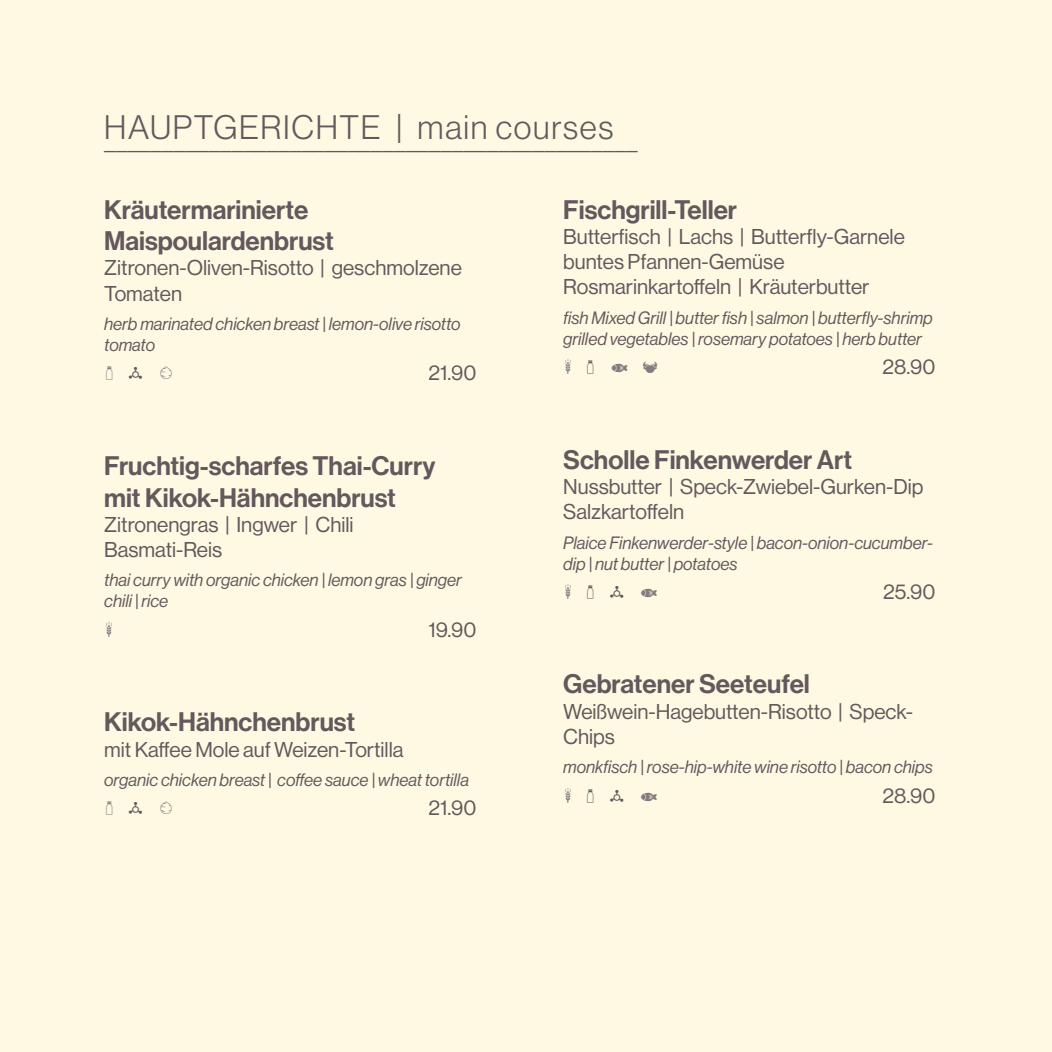
<style>
.page{position:relative;width:1052px;height:1052px;background:#fff9e3}
.page>*{position:absolute;margin:0;border:0;box-sizing:border-box;transform-origin:0 0}
.t1{font:33.25px "N Haas Grotesk DS Pro 45 Lt";letter-spacing:.05em;color:#62595d}
.t2{font:31.5px "N Haas Grotesk DS Pro 35 X Lt";color:#62595d}
.t3{font:26.25px/31.5px "N Haas Grotesk DS Pro 65 Md";color:#62595d}
.t4{font:21px/25.2px "N Haas Grotesk DS Pro 55 Rg";color:#62595d}
.t5{font:21px "Allergiker";color:#857a7d}
.t6{font:17.5px/21px "N Haas Grotesk DS Pro 56 It";color:#62595d}
.s1{color:#62595d}
</style>
<div class="page">
<h1 class="t1" style="left:104px;top:109px;width:511px">HAUPTGERICHTE | main courses</h1>
<h2 class="t2" style="left:104px;top:118px;width:535px">______________________________________________</h2>
<h3 class="t3" style="left:104px;top:194px;width:231px">Kräutermarinierte<br>Maispoulardenbrust</h3>
<p class="t4" style="left:104px;top:256px;width:359px">Zitronen-Oliven-Risotto | geschmolzene<br>Tomaten</p>
<p class="t6" style="left:104px;top:313px;width:358px">herb marinated chicken breast | lemon-olive risotto tomato</p>
<p class="t5" style="left:104px;top:361px;width:71px">C <span class="s1">G</span> H</p>
<p class="t4" style="left:428px;top:361px;width:49px">21.90</p>
<h3 class="t3" style="left:104px;top:450px;width:333px">Fruchtig-scharfes Thai-Curry mit Kikok-Hähnchenbrust</h3>
<p class="t4" style="left:104px;top:512px;width:251px">Zitronengras | Ingwer | Chili<br>Basmati-Reis</p>
<p class="t6" style="left:104px;top:570px;width:359px">thai curry with organic chicken | lemon gras | ginger chili | rice</p>
<p class="t5" style="left:104px;top:617px;width:11px">A</p>
<p class="t4" style="left:428px;top:617px;width:49px">19.90</p>
<h3 class="t3" style="left:104px;top:707px;width:252px">Kikok-Hähnchenbrust</h3>
<p class="t4" style="left:104px;top:736px;width:301px">mit Kaffee Mole auf Weizen-Tortilla</p>
<p class="t6" style="left:104px;top:769px;width:366px">organic chicken breast | coffee sauce | wheat tortilla</p>
<p class="t5" style="left:104px;top:796px;width:71px">C <span class="s1">G</span> H</p>
<p class="t4" style="left:428px;top:795px;width:49px">21.90</p>
<h3 class="t3" style="left:563px;top:194px;width:175px">Fischgrill-Teller</h3>
<p class="t4" style="left:563px;top:224px;width:343px">Butterfisch | Lachs | Butterfly-Garnele buntes Pfannen-Gemüse<br>Rosmarinkartoffeln | Kräuterbutter</p>
<p class="t6" style="left:563px;top:307px;width:371px">fish Mixed Grill | butter fish | salmon | butterfly-shrimp grilled vegetables | rosemary potatoes | herb butter</p>
<p class="t5" style="left:563px;top:355px;width:97px">A <span class="s1">C</span> F K</p>
<p class="t4" style="left:882px;top:354px;width:54px">28.90</p>
<h3 class="t3" style="left:563px;top:444px;width:290px">Scholle Finkenwerder Art</h3>
<p class="t4" style="left:563px;top:474px;width:361px">Nussbutter | Speck-Zwiebel-Gurken-Dip<br>Salzkartoffeln</p>
<p class="t6" style="left:563px;top:532px;width:371px">Plaice Finkenwerder-style | bacon-onion-cucumber&shy;dip | nut butter | potatoes</p>
<p class="t5" style="left:563px;top:579px;width:97px">A <span class="s1">C G</span> F</p>
<p class="t4" style="left:883px;top:579px;width:54px">25.90</p>
<h3 class="t3" style="left:563px;top:669px;width:248px">Gebratener Seeteufel</h3>
<p class="t4" style="left:563px;top:699px;width:351px">Weißwein-Hagebutten-Risotto | Speck-<br>Chips</p>
<p class="t6" style="left:563px;top:757px;width:371px">monkfisch | rose-hip-white wine risotto | bacon chips</p>
<p class="t5" style="left:563px;top:783px;width:97px">A <span class="s1">C G</span> F</p>
<p class="t4" style="left:882px;top:783px;width:54px">28.90</p>
</div>
